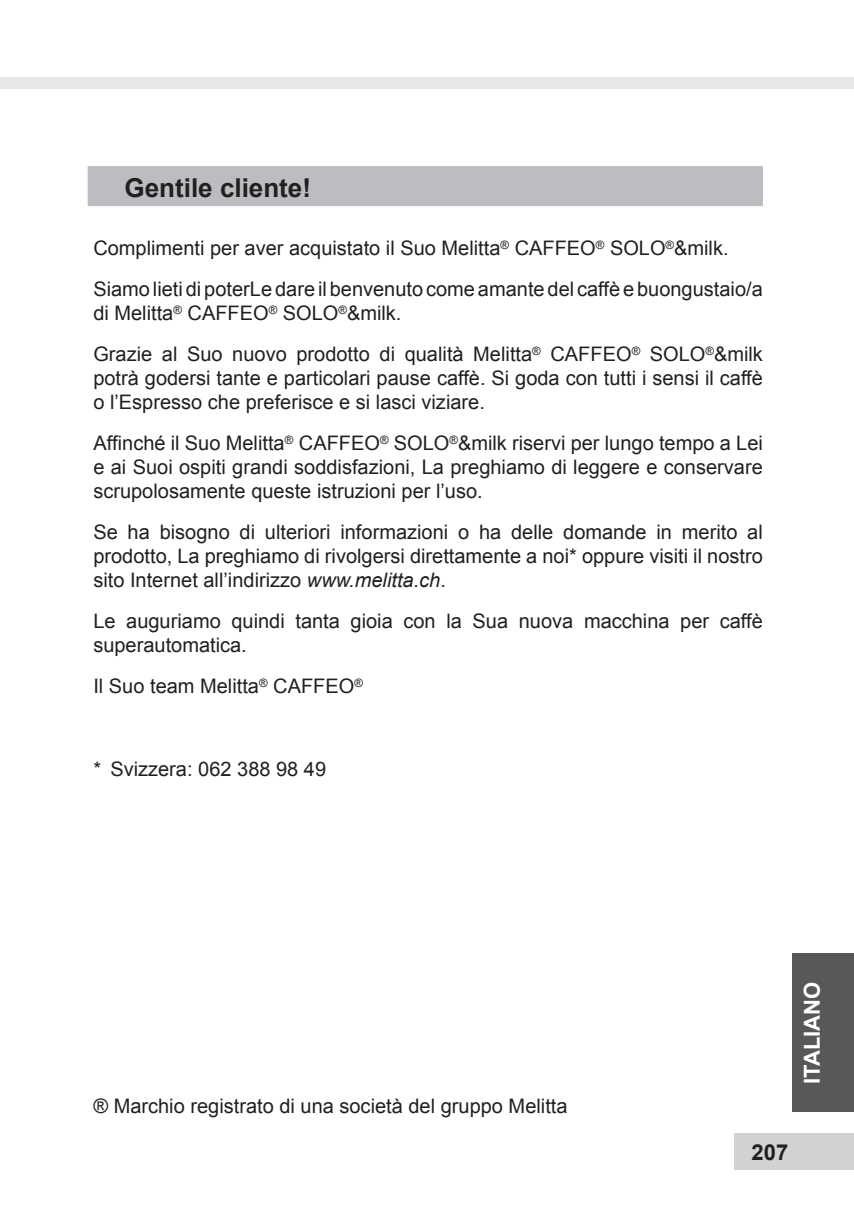
<style>
.page{position:relative;width:854px;height:1209px;background:#fff}
.page>*{position:absolute;margin:0;border:0;box-sizing:border-box;transform-origin:0 0}
.t1{font:700 26px "Arial";color:#231f20}
.t2{font:700 22px "Arial";color:#fff}
.t3{font:700 22px "Arial";color:#231f20}
.t4{font:20px/24px "Arial";color:#231f20}
.s1{font-style:italic}
</style>
<div class="page">
<div style="left:734px;top:1133px;width:119px;height:36px;background:#d1d2d4"></div>
<div style="left:792px;top:953px;width:61px;height:159px;background:#57585a"></div>
<div style="left:0;top:77px;width:853px;height:11px;background:#e6e7e9"></div>
<div style="left:88px;top:166px;width:674px;height:40px;background:#bcbdc0"></div>
<h1 class="t1" style="left:124px;top:174px;width:188px">Gentile cliente!</h1>
<p class="t4" style="left:93px;top:228px;width:670px;line-height:41px">Complimenti per aver acquistato il Suo Melitta<sup>®</sup> CAFFEO<sup>®</sup> SOLO<sup>®</sup>&amp;milk.<br>Siamo lieti di poterLe dare il benvenuto come amante del caffè e buongustaio/a</p>
<p class="t4" style="left:93px;top:293px;width:670px;line-height:41px">di Melitta<sup>®</sup> CAFFEO<sup>®</sup> SOLO<sup>®</sup>&amp;milk.<br>Grazie al Suo nuovo prodotto di qualità Melitta<sup>®</sup> CAFFEO<sup>®</sup> SOLO<sup>®</sup>&amp;milk</p>
<p class="t4" style="left:93px;top:366px;width:670px">potrà godersi tante e particolari pause caffè. Si goda con tutti i sensi il caffè o l’Espresso che preferisce e si lasci viziare.</p>
<p class="t4" style="left:93px;top:431px;width:670px;text-align:justify">Affinché il Suo Melitta<sup>®</sup> CAFFEO<sup>®</sup> SOLO<sup>®</sup>&amp;milk riservi per lungo tempo a Lei e ai Suoi ospiti grandi soddisfazioni, La preghiamo di leggere e conservare scrupolosamente queste istruzioni per l’uso.</p>
<p class="t4" style="left:93px;top:520px;width:670px;text-align:justify">Se ha bisogno di ulteriori informazioni o ha delle domande in merito al prodotto, La preghiamo di rivolgersi direttamente a noi* oppure visiti il nostro sito Internet all’indirizzo <span class="s1">www.melitta.ch</span>.</p>
<p class="t4" style="left:93px;top:609px;width:670px">Le auguriamo quindi tanta gioia con la Sua nuova macchina per caffè superautomatica.</p>
<p class="t4" style="left:93px;top:674px;width:271px">Il Suo team Melitta<sup>®</sup> CAFFEO<sup>®</sup></p>
<p class="t4" style="left:93px;top:756px;width:234px">* Svizzera: 062 388 98 49</p>
<p class="t4" style="left:93px;top:1094px;width:475px">® Marchio registrato di una società del gruppo Melitta</p>
<p class="t2" style="left:799px;top:1084px;width:104px;rotate:-90deg">ITALIANO</p>
<p class="t3" style="left:751px;top:1139px;width:38px">207</p>
</div>
